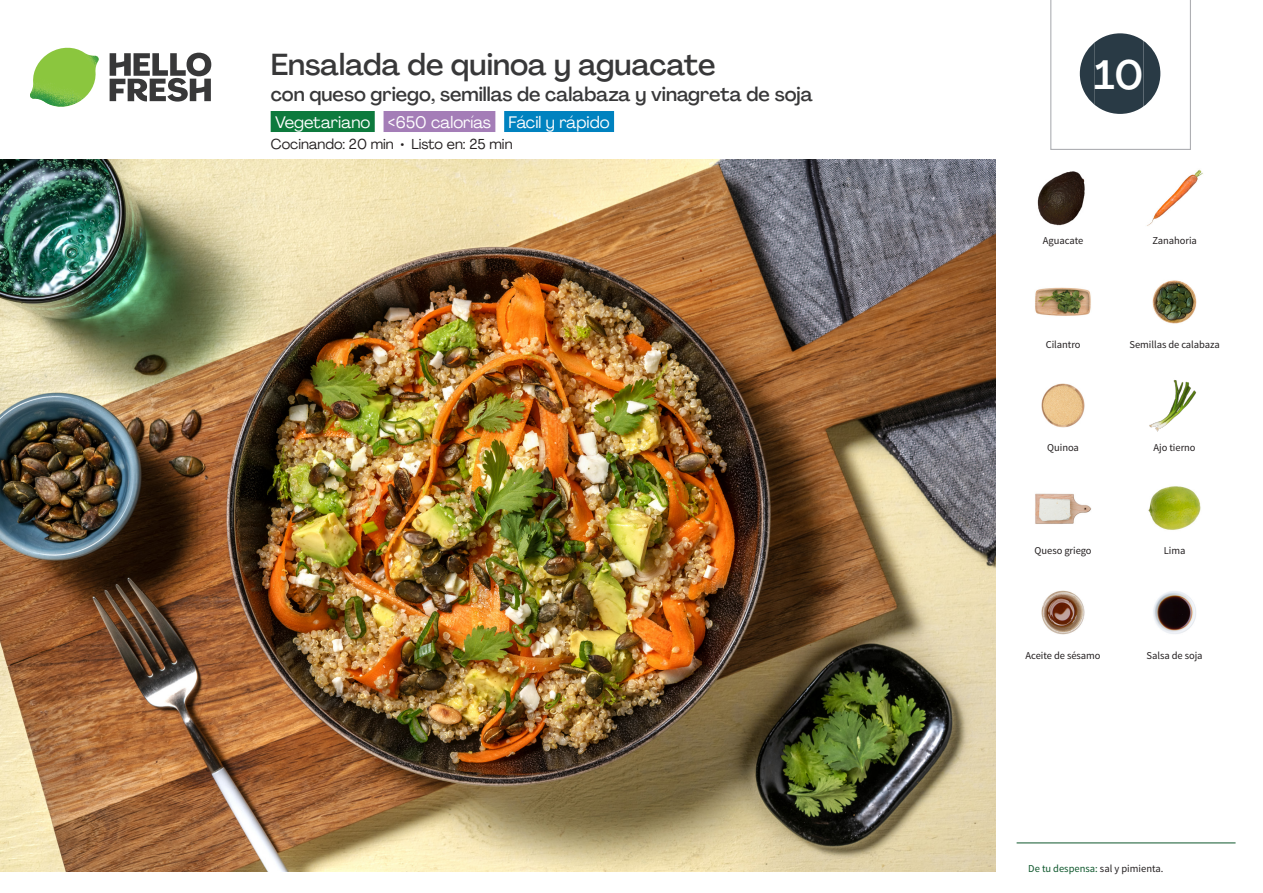
<style>
.page{position:relative;width:1263px;height:893px;background:#fff}
.page>*{position:absolute;margin:0;border:0;box-sizing:border-box;transform-origin:0 0}
._24_Recipe_Nr_Bag{font:500 40.5px "Agrandir";color:#fff}
._15_Titel_UK{font:500 30px "Agrandir";color:#383839}
._15_Titel_UK-2{font:500 19.5px "Agrandir";color:#383839}
._02_Box_Type{font:16.5px "Agrandir";color:#fff}
._02_Box_Type-2{font:14.25px "Agrandir";color:#231f20}
._18_FRONT_ingredient{font:10.5px "Source Sans Pro";letter-spacing:-.005em;color:#231f20}
.t1{font:10.5px "Source Sans Pro";color:#0e572c}
.s1{color:#231f20}
</style>
<div class="page">
<svg style="left:110px;top:53px;width:101px;height:49px"></svg>
<img style="left:30px;top:48px;width:69px;height:59px">
<img style="left:0;top:159px;width:995px;height:713px">
<div style="left:271px;top:111px;width:104px;height:21px;background:#0d7a3d"></div>
<div style="left:383px;top:111px;width:112px;height:21px;background:#a47db7"></div>
<div style="left:504px;top:111px;width:110px;height:21px;background:#0082bf"></div>
<hr style="left:1016px;top:843px;width:219px;height:1px;background:#0e572c">
<img style="left:1037px;top:171px;width:48px;height:55px">
<img style="left:1147px;top:169px;width:56px;height:57px">
<img style="left:1152px;top:280px;width:45px;height:44px">
<img style="left:1035px;top:287px;width:56px;height:29px">
<img style="left:1149px;top:380px;width:48px;height:52px">
<img style="left:1041px;top:383px;width:44px;height:45px">
<img style="left:1148px;top:486px;width:53px;height:44px">
<img style="left:1035px;top:493px;width:57px;height:31px">
<img style="left:1153px;top:591px;width:43px;height:43px">
<img style="left:1041px;top:590px;width:44px;height:45px">
<svg style="left:1050px;top:0;width:141px;height:150px"></svg>
<p class="_15_Titel_UK" style="left:271px;top:46px;width:446px">Ensalada de quinoa y aguacate</p>
<p class="_15_Titel_UK-2" style="left:271px;top:82px;width:544px">con queso griego, semillas de calabaza y vinagreta de soja</p>
<p class="_02_Box_Type" style="left:275px;top:112px;width:336px">Vegetariano &lt;650 calorías Fácil y rápido</p>
<p class="_02_Box_Type-2" style="left:271px;top:135px;width:243px">Cocinando: 20 min • Listo en: 25 min</p>
<p class="_24_Recipe_Nr_Bag" style="left:1094px;top:50px;width:51px">10</p>
<p class="_18_FRONT_ingredient" style="left:1043px;top:234px;width:42px">Aguacate</p>
<p class="_18_FRONT_ingredient" style="left:1152px;top:234px;width:46px">Zanahoria</p>
<p class="_18_FRONT_ingredient" style="left:1046px;top:338px;width:36px">Cilantro</p>
<p class="_18_FRONT_ingredient" style="left:1129px;top:338px;width:92px">Semillas de calabaza</p>
<p class="_18_FRONT_ingredient" style="left:1047px;top:441px;width:33px">Quinoa</p>
<p class="_18_FRONT_ingredient" style="left:1153px;top:441px;width:44px">Ajo tierno</p>
<p class="_18_FRONT_ingredient" style="left:1035px;top:544px;width:58px">Queso griego</p>
<p class="_18_FRONT_ingredient" style="left:1164px;top:544px;width:23px">Lima</p>
<p class="_18_FRONT_ingredient" style="left:1026px;top:649px;width:76px">Aceite de sésamo</p>
<p class="_18_FRONT_ingredient" style="left:1146px;top:649px;width:58px">Salsa de soja</p>
<p class="t1" style="left:1028px;top:862px;width:137px">De tu despensa: <span class="s1">sal y pimienta.</span></p>
</div>
